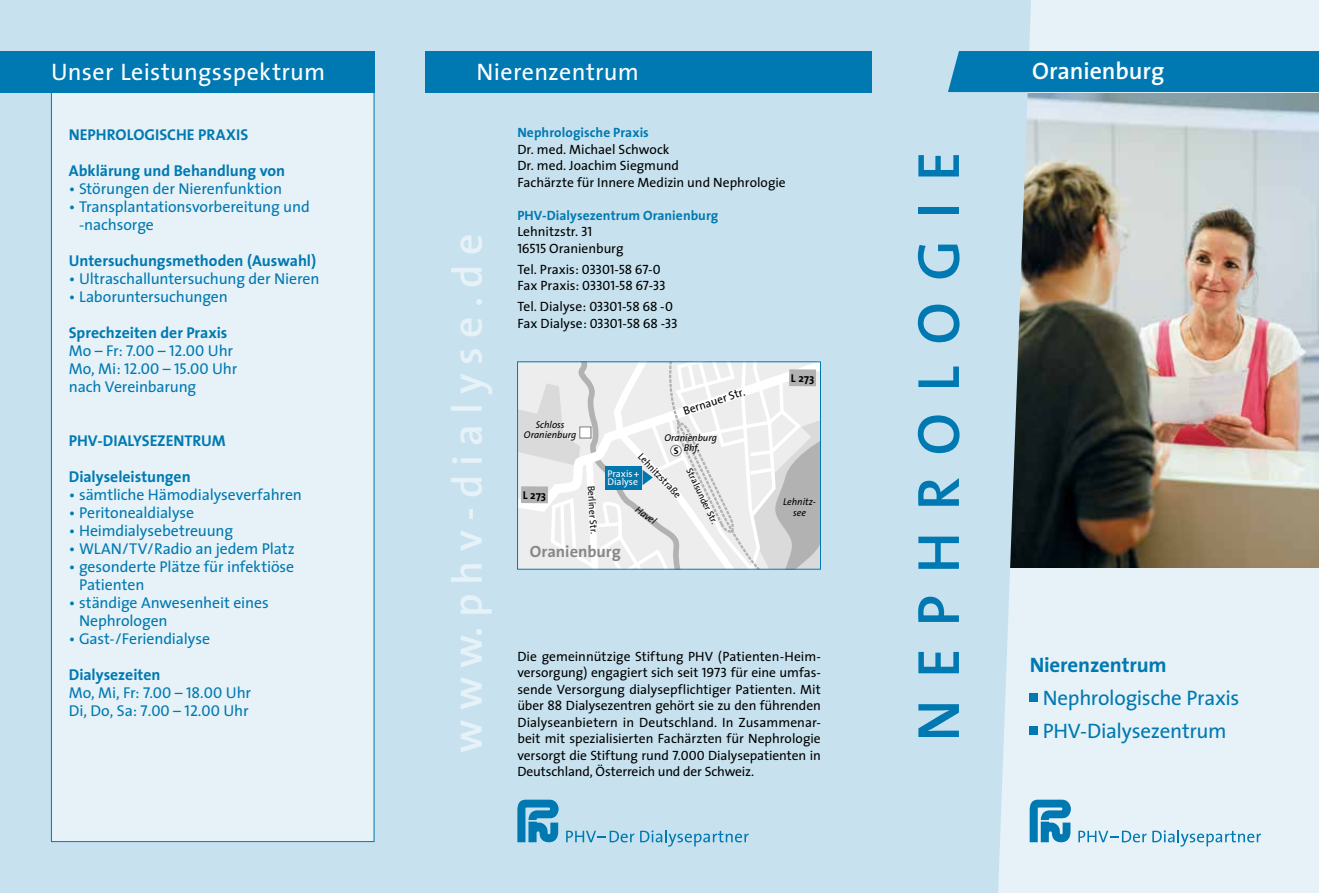
<style>
.page{position:relative;width:1319px;height:893px;background:#fff}
.page>*{position:absolute;margin:0;border:0;box-sizing:border-box;transform-origin:0 0}
.t1{font:600 60px "The Sans";color:#0079b2}
.t2{font:600 42px "The Sans";color:#e6f2f7}
.t3{font:24px "The Sans";letter-spacing:.015em;color:#fff}
.t4{font:600 24px "The Sans";color:#fff}
.t5{font:21px "The Sans";letter-spacing:-.015em;color:#0079b2}
.t6{font:700 21px "The Sans";letter-spacing:-.005em;color:#0079b2}
.t7{font:700 16.35px "The Sans";color:#878787}
.t8{font:15.75px/18px "The Sans";letter-spacing:-.01em;color:#0079b2}
.t9{font:700 15.75px "The Sans";color:#0079b2}
.t10{font:15.75px/18px "The Sans Caps";letter-spacing:.01em;color:#0079b2}
.t11{font:13.5px/16.5px "The Sans";letter-spacing:-.005em;color:#000}
.t12{font:700 13.5px/16.5px "The Sans";letter-spacing:.005em;color:#0079b2}
.t13{font:13.5px/16.5px "The Sans Caps";letter-spacing:-.02em;color:#000}
.t14{font:11.7px "The Sans";color:#000}
.t15{font:700 11.4px "The Sans";color:#000}
.t16{font:italic 9.9px/10.2px "The Sans";color:#000;text-align:center}
.t17{font:9.9px "The Sans";color:#000}
.t18{font:700 9.9px "The Sans";color:#000}
.t19{font:9.75px/8.7px "The Sans";color:#fff}
.t20{font:9.3px "The Sans";color:#000}
.s1{font-family:"The Sans"}
.s2{font-weight:700}
.s3{font-family:"The Sans Caps"}
.s4{font-weight:400;color:#000}
.s5{font-family:"The Sans Caps";font-weight:400;color:#000}
</style>
<div class="page">
<div style="left:981px;top:0;width:337px;height:893px;background:#e6f2f7"></div>
<img style="left:1030px;top:94px;width:288px;height:474px">
<div style="left:0;top:0;width:1030px;height:893px;background:#c7e2ee"></div>
<div style="left:425px;top:51px;width:447px;height:41px;background:#0079b2"></div>
<div style="left:1029px;top:693px;width:8px;height:8px;background:#0079b2"></div>
<div style="left:1029px;top:726px;width:8px;height:8px;background:#0079b2"></div>
<svg style="left:519px;top:363px;width:299px;height:205px"></svg>
<div style="left:521px;top:486px;width:27px;height:17px;background:#b3b2b2"></div>
<div style="left:789px;top:369px;width:27px;height:17px;background:#b3b2b2"></div>
<div style="left:579px;top:427px;width:12px;height:11px;background:#fff"></div>
<div style="left:579px;top:426px;width:12px;height:13px;border:1px solid #878787"></div>
<div style="left:51px;top:90px;width:323px;height:752px;background:#e6f2f7"></div>
<div style="left:947px;top:51px;width:371px;height:41px;background:#0079b2"></div>
<svg style="left:1029px;top:800px;width:41px;height:42px"></svg>
<svg style="left:1078px;top:831px;width:68px;height:11px"></svg>
<svg style="left:1152px;top:830px;width:108px;height:17px"></svg>
<svg style="left:517px;top:800px;width:41px;height:42px"></svg>
<svg style="left:566px;top:831px;width:68px;height:11px"></svg>
<svg style="left:640px;top:830px;width:108px;height:17px"></svg>
<div style="left:0;top:51px;width:374px;height:41px;background:#0079b2"></div>
<h3 class="t3" style="left:51px;top:51px;width:276px">Unser Leistungsspektrum</h3>
<p class="t9" style="left:69px;top:121px;width:181px">NEPHROLOGISCHE PRAXIS</p>
<p class="t9" style="left:69px;top:157px;width:218px">Abklärung und Behandlung von</p>
<p class="t8" style="left:69px;top:179px;width:215px">• Störungen der Nierenfunktion</p>
<p class="t8" style="left:79px;top:197px;width:232px;text-indent:-10px">• Transplantationsvorbereitung und -nachsorge</p>
<p class="t9" style="left:69px;top:247px;width:249px">Untersuchungsmethoden (Auswahl)</p>
<p class="t8" style="left:69px;top:269px;width:252px">• Ultraschalluntersuchung der Nieren</p>
<p class="t8" style="left:69px;top:287px;width:160px">• Laboruntersuchungen</p>
<p class="t9" style="left:69px;top:319px;width:160px">Sprechzeiten der Praxis</p>
<p class="t10" style="left:69px;top:341px;width:170px"><span class="s1">Mo – Fr:</span> 7.00 – 12.00 <span class="s1">Uhr<br>Mo, Mi:</span> 12.00 – 15.00 <span class="s1">Uhr</span></p>
<p class="t8" style="left:69px;top:377px;width:129px">nach Vereinbarung</p>
<p class="t9" style="left:69px;top:427px;width:158px">PHV-DIALYSEZENTRUM</p>
<p class="t9" style="left:69px;top:463px;width:123px">Dialyseleistungen</p>
<p class="t8" style="left:69px;top:485px;width:235px">• sämtliche Hämodialyseverfahren</p>
<p class="t8" style="left:69px;top:503px;width:127px">• Peritonealdialyse</p>
<p class="t8" style="left:69px;top:521px;width:166px">• Heimdialysebetreuung</p>
<p class="t8" style="left:69px;top:539px;width:227px">• WLAN/TV/Radio an jedem Platz</p>
<p class="t8" style="left:79px;top:557px;width:217px;text-indent:-10px">• gesonderte Plätze für infektiöse<br>Patienten</p>
<p class="t8" style="left:79px;top:593px;width:191px;text-indent:-10px">• ständige Anwesenheit eines<br>Nephrologen</p>
<p class="t8" style="left:69px;top:629px;width:143px">• Gast-/Feriendialyse</p>
<p class="t8" style="left:69px;top:665px;width:184px"><span class="s2">Dialysezeiten<br></span>Mo, Mi, Fr: <span class="s3">7.00</span> – <span class="s3">18.00</span> Uhr<br>Di, Do, Sa: <span class="s3">7.00 – 12.00</span> Uhr</p>
<h3 class="t3" style="left:476px;top:51px;width:164px">Nierenzentrum</h3>
<h2 class="t2" style="left:432px;top:753px;width:520px;rotate:-90deg">w w w. p h v - d i a l y s e . d e</h2>
<p class="t12" style="left:517px;top:124px;width:133px">Nephrologische Praxis</p>
<p class="t11" style="left:517px;top:141px;width:270px">Dr. med. Michael Schwock<br>Dr. med. Joachim Siegmund<br>Fachärzte für Innere Medizin und Nephrologie</p>
<p class="t12" style="left:517px;top:207px;width:202px">PHV-Dialysezentrum Oranienburg<br><span class="s4">Lehnitzstr.</span> <span class="s5">31<br>16515</span> <span class="s4">Oranienburg</span></p>
<p class="t13" style="left:517px;top:261px;width:150px"><span class="s1">Tel. Praxis:</span> 03301-58 67-0<br><span class="s1">Fax Praxis:</span> 03301-58 67-33</p>
<p class="t11" style="left:517px;top:298px;width:157px">Tel. Dialyse: <span class="s3">03301-58 68 -0</span></p>
<p class="t13" style="left:517px;top:315px;width:162px"><span class="s1">Fax Dialyse:</span> 03301-58 68 -33</p>
<p class="t16" style="left:524px;top:419px;width:54px">Schloss<br>Oranienburg</p>
<p class="t15" style="left:523px;top:485px;width:25px">L 273</p>
<p class="t17" style="left:599px;top:485px;width:50px;rotate:86deg">Berliner Str.</p>
<p class="t14" style="left:680px;top:402px;width:66px;rotate:-18deg">Bernauer Str.</p>
<p class="t15" style="left:790px;top:368px;width:25px">L 273</p>
<p class="t16" style="left:664px;top:432px;width:54px">Oranienburg<br>Bhf.</p>
<p class="t18" style="left:673px;top:442px;width:6px">S</p>
<p class="t17" style="left:646px;top:449px;width:59px;rotate:47deg">Lehnitzstraße</p>
<p class="t20" style="left:695px;top:465px;width:62px;rotate:64deg">Stralsunder Str.</p>
<p class="t19" style="left:607px;top:469px;width:34px">Praxis +<br>Dialyse</p>
<p class="t16" style="left:639px;top:504px;width:25px;rotate:36deg">Havel</p>
<p class="t16" style="left:783px;top:496px;width:34px">Lehnitz&shy;see</p>
<p class="t7" style="left:530px;top:538px;width:92px">Oranienburg</p>
<p class="t11" style="left:517px;top:648px;width:305px;text-align:justify">Die gemeinnützige Stiftung PHV (Patienten-Heim&shy;versorgung) engagiert sich seit <span class="s3">1973</span> für eine umfas&shy;sende Versorgung dialysepflichtiger Patienten. Mit über 88 Dialysezentren gehört sie zu den führenden Dialyseanbietern in Deutschland. In Zusammenar&shy;beit mit spezialisierten Fachärzten für Nephrologie versorgt die Stiftung rund <span class="s3">7.000</span> Dialysepatienten in Deutschland, Österreich und der Schweiz.</p>
<h1 class="t1" style="left:888px;top:742px;width:592px;rotate:-90deg">N E P H R O L O G I E</h1>
<h3 class="t4" style="left:1031px;top:51px;width:134px">Oranienburg</h3>
<h3 class="t6" style="left:1029px;top:647px;width:138px">Nierenzentrum</h3>
<h3 class="t5" style="left:1042px;top:680px;width:198px">Nephrologische Praxis</h3>
<h3 class="t5" style="left:1042px;top:713px;width:185px">PHV-Dialysezentrum</h3>
</div>
